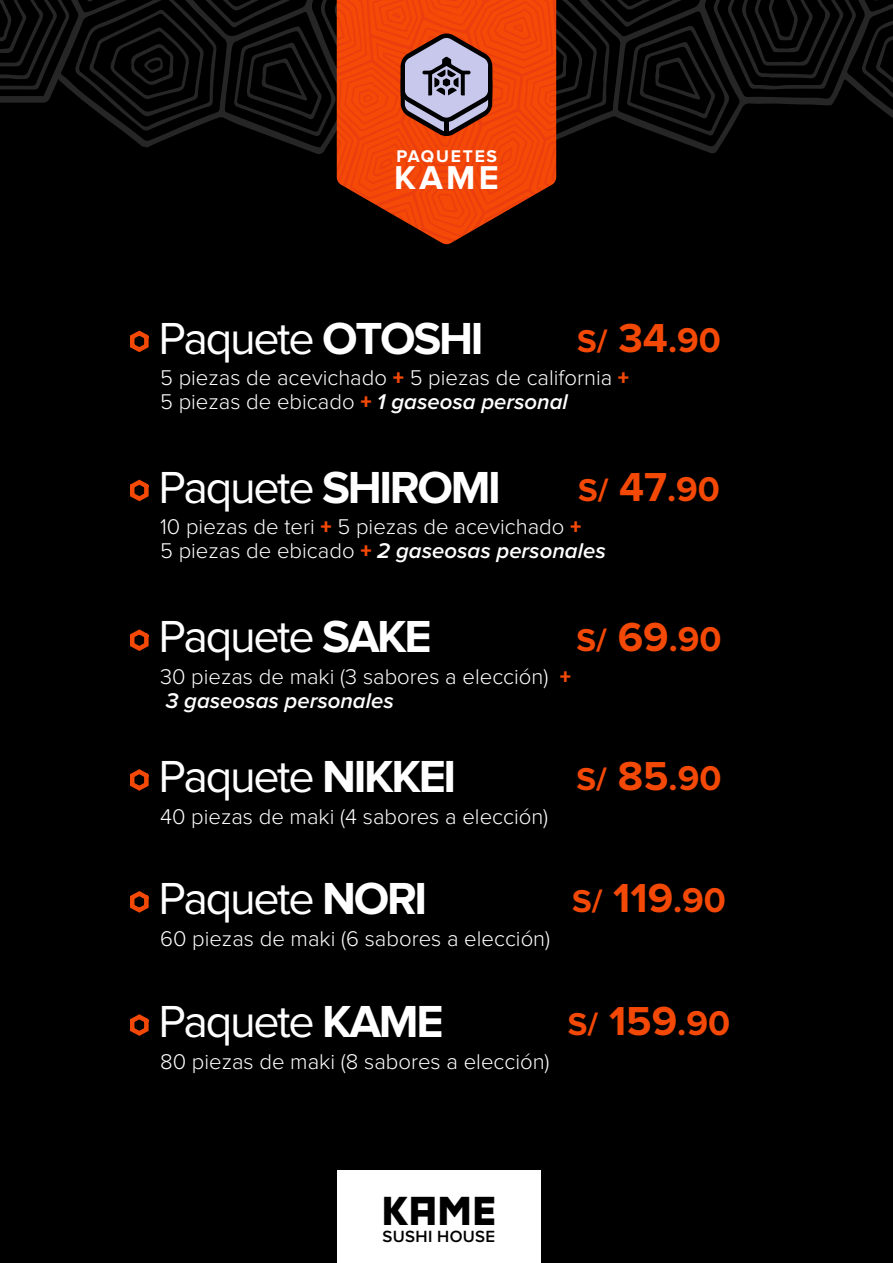
<style>
.page{position:relative;width:893px;height:1263px;background:#000}
.page>*{position:absolute;margin:0;border:0;box-sizing:border-box;transform-origin:0 0}
.t1{font:46.5px "Proxima Nova";letter-spacing:-.05em;color:#fff}
.t2{font:700 42px "Proxima Nova";color:#f44906}
.t3{font:700 40.2px "Stolzl Display";color:#000}
.t4{font:700 35.55px "Proxima Nova";color:#f44906}
.t5{font:700 34.2px "Proxima Nova";color:#fff}
.t6{font:300 22.05px/24.2px "Proxima Nova";color:#fff}
.t7{font:700 17.55px "Proxima Nova";letter-spacing:.1em;color:#fff}
.t8{font:600 16.8px "Proxima Nova";letter-spacing:.02em;color:#000}
.s1{font-weight:700}
.s2{font-weight:900;color:#f44906}
.s3{font-weight:600;font-style:italic}
.s4{font-size:32.7px}
.s5{font-size:42px}
.s6{font-size:35.55px}
</style>
<div class="page">
<svg style="left:131px;top:137px;width:595px;height:17px"></svg>
<img style="left:337px;top:137px;width:219px;height:108px">
<svg style="left:0;top:0;width:893px;height:137px"></svg>
<div style="left:444px;top:119px;width:5px;height:15px;background:#000"></div>
<div style="left:337px;top:1171px;width:204px;height:92px;background:#fff"></div>
<svg style="left:130px;top:330px;width:19px;height:23px"></svg>
<svg style="left:130px;top:479px;width:19px;height:23px"></svg>
<svg style="left:130px;top:629px;width:19px;height:22px"></svg>
<svg style="left:130px;top:769px;width:19px;height:22px"></svg>
<svg style="left:130px;top:891px;width:19px;height:22px"></svg>
<svg style="left:130px;top:1014px;width:19px;height:22px"></svg>
<p class="t7" style="left:396px;top:146px;width:102px">PAQUETES</p>
<h3 class="t5" style="left:394px;top:157px;width:106px">KAME</h3>
<h1 class="t1" style="left:159px;top:311px;width:326px">Paquete <span class="s1">OTOSHI</span></h1>
<p class="t6" style="left:160px;top:366px;width:471px">5 piezas de acevichado <span class="s2">+</span> 5 piezas de california <span class="s2">+<br></span>5 piezas de ebicado <span class="s2">+</span> <span class="s3">1 gaseosa personal</span></p>
<h3 class="t4" style="left:577px;top:319px;width:145px"><span class="s4">S/</span> <span class="s5">34</span>.90</h3>
<h1 class="t1" style="left:159px;top:460px;width:344px">Paquete <span class="s1">SHIROMI</span></h1>
<p class="t6" style="left:160px;top:515px;width:447px">10 piezas de teri <span class="s2">+</span> 5 piezas de acevichado <span class="s2">+<br></span>5 piezas de ebicado <span class="s2">+</span> <span class="s3">2 gaseosas personales</span></p>
<h3 class="t4" style="left:578px;top:468px;width:143px"><span class="s4">S/</span> <span class="s5">47</span>.90</h3>
<h1 class="t1" style="left:159px;top:610px;width:275px">Paquete <span class="s1">SAKE</span></h1>
<p class="t6" style="left:160px;top:665px;width:412px">30 piezas de maki (3 sabores a elección) <span class="s2">+<br></span><span class="s3">3 gaseosas personales</span></p>
<h3 class="t4" style="left:576px;top:618px;width:147px"><span class="s4">S/</span> <span class="s5">69</span>.90</h3>
<h1 class="t1" style="left:159px;top:750px;width:299px">Paquete <span class="s1">NIKKEI</span></h1>
<p class="t6" style="left:160px;top:804px;width:390px">40 piezas de maki (4 sabores a elección)</p>
<h1 class="t1" style="left:159px;top:872px;width:270px">Paquete <span class="s1">NORI</span></h1>
<p class="t6" style="left:160px;top:926px;width:392px">60 piezas de maki (6 sabores a elección)</p>
<h3 class="t4" style="left:577px;top:758px;width:146px"><span class="s4">S/</span> <span class="s5">85</span>.90</h3>
<h2 class="t2" style="left:572px;top:874px;width:155px"><span class="s4">S/</span> 119<span class="s6">.90</span></h2>
<h1 class="t1" style="left:159px;top:995px;width:286px">Paquete <span class="s1">KAME</span></h1>
<p class="t6" style="left:160px;top:1049px;width:391px">80 piezas de maki (8 sabores a elección)</p>
<h2 class="t2" style="left:568px;top:997px;width:164px"><span class="s4">S/</span> 159<span class="s6">.90</span></h2>
<h3 class="t3" style="left:381px;top:1174px;width:117px">KAME</h3>
<p class="t8" style="left:383px;top:1227px;width:114px">SUSHI HOUSE</p>
</div>
